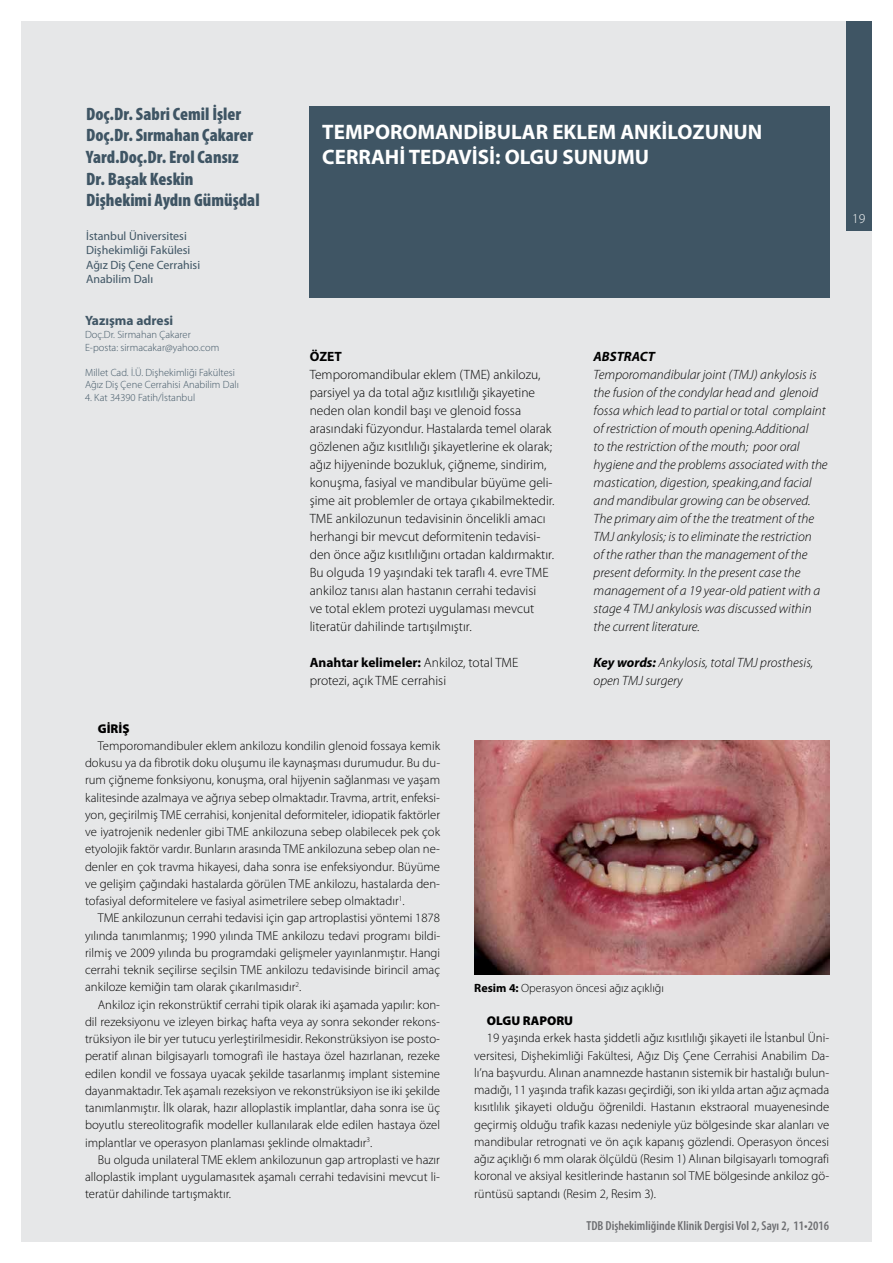
<style>
.page{position:relative;width:893px;height:1263px;background:#fff}
.page>*{position:absolute;margin:0;border:0;box-sizing:border-box;transform-origin:0 0}
.t1{font:700 21px/25.2px "Myriad Pro";color:#fff}
.t2{font:900 condensed 18px/21.6px "Myriad Pro";color:#3f5564}
.t3{font:300 13.5px/18px "Myriad Pro";color:#000}
.t4{font:italic 300 13.5px/18px "Myriad Pro";color:#000}
.t5{font:700 13.5px "Myriad Pro";color:#3f5564}
.t6{font:300 13.5px "Myriad Pro";color:#fff}
.t7{font:600 condensed 13.05px "Myriad Pro";color:#6d6e71}
.t8{font:300 12.75px "Myriad Pro";color:#000}
.t9{font:900 12.75px "Myriad Pro";color:#000}
.t10{font:12px/14.4px "Myriad Pro";color:#3f5564}
.t11{font:300 12px "Myriad Pro";color:#000}
.t12{font:300 10.5px/12.6px "Myriad Pro";color:#3f5564}
.s1{font-weight:700}
</style>
<div class="page">
<div style="left:21px;top:21px;width:851px;height:1221px;background:#e6e7e8"></div>
<div style="left:846px;top:161px;width:26px;height:70px;background:#3f5564"></div>
<div style="left:846px;top:91px;width:26px;height:70px;background:#3f5564"></div>
<div style="left:846px;top:21px;width:26px;height:70px;background:#3f5564"></div>
<div style="left:309px;top:106px;width:520px;height:192px;background:#3f5564"></div>
<img style="left:474px;top:741px;width:355px;height:233px">
<p class="t2" style="left:86px;top:102px;width:175px">Doç.Dr. Sabri Cemil İşler<br>Doç.Dr. Sırmahan Çakarer<br>Yard.Doç.Dr. Erol Cansız<br>Dr. Başak Keskin<br>Dişhekimi Aydın Gümüşdal</p>
<p class="t10" style="left:86px;top:228px;width:116px">İstanbul Üniversitesi<br>Dişhekimliği Fakülesi<br>Ağız Diş Çene Cerrahisi<br>Anabilim Dalı</p>
<p class="t5" style="left:85px;top:312px;width:90px">Yazışma adresi</p>
<p class="t12" style="left:85px;top:328px;width:136px">Doç.Dr. Sirmahan Çakarer<br>E-posta: sirmacakar@yahoo.com</p>
<p class="t12" style="left:85px;top:366px;width:155px">Millet Cad. İ.Ü. Dişhekimliği Fakültesi<br>Ağız Diş Çene Cerrahisi Anabilim Dalı</p>
<p class="t12" style="left:85px;top:391px;width:112px">4. Kat 34390 Fatih/İstanbul</p>
<p class="t1" style="left:322px;top:119px;width:442px">TEMPOROMANDİBULAR EKLEM ANKİLOZUNUN<br>CERRAHİ TEDAVİSİ: OLGU SUNUMU</p>
<p class="t3" style="left:310px;top:347px;width:246px"><span class="s1">ÖZET<br></span>Temporomandibular eklem (TME) ankilozu, parsiyel ya da total ağız kısıtlılığı şikayetine neden olan kondil başı ve glenoid fossa arasındaki füzyondur. Hastalarda temel olarak gözlenen ağız kısıtlılığı şikayetlerine ek olarak; ağız hijyeninde bozukluk, çiğneme, sindirim, konuşma, fasiyal ve mandibular büyüme geli&shy;şime ait problemler de ortaya çıkabilmektedir.<br>TME ankilozunun tedavisinin öncelikli amacı herhangi bir mevcut deformitenin tedavisi&shy;den önce ağız kısıtlılığını ortadan kaldırmaktır.<br>Bu olguda 19 yaşındaki tek taraflı 4. evre TME ankiloz tanısı alan hastanın cerrahi tedavisi<br>ve total eklem protezi uygulaması mevcut literatür dahilinde tartışılmıştır.</p>
<p class="t3" style="left:310px;top:653px;width:210px"><span class="s1">Anahtar kelimeler:</span> Ankiloz, total TME protezi, açık TME cerrahisi</p>
<p class="t4" style="left:594px;top:347px;width:236px"><span class="s1">ABSTRACT<br></span>Temporomandibular joint (TMJ) ankylosis is the fusion of the condylar head and glenoid fossa which lead to partial or total complaint of restriction of mouth opening.Additional<br>to the restriction of the mouth; poor oral hygiene and the problems associated with the mastication, digestion, speaking,and facial and mandibular growing can be observed.<br>The primary aim of the the treatment of the TMJ ankylosis; is to eliminate the restriction<br>of the rather than the management of the present deformity. In the present case the management of a 19 year-old patient with a stage 4 TMJ ankylosis was discussed within the current literature.</p>
<p class="t4" style="left:594px;top:653px;width:221px"><span class="s1">Key words:</span> Ankylosis, total TMJ prosthesis, open TMJ surgery</p>
<p class="t9" style="left:98px;top:720px;width:33px">GİRİŞ</p>
<p class="t8" style="left:98px;top:738px;width:344px">Temporomandibuler eklem ankilozu kondilin glenoid fossaya kemik</p>
<p class="t8" style="left:85px;top:755px;width:357px">dokusu ya da fibrotik doku oluşumu ile kaynaşması durumudur. Bu du-</p>
<p class="t8" style="left:85px;top:772px;width:357px">rum çiğneme fonksiyonu, konuşma, oral hijyenin sağlanması ve yaşam</p>
<p class="t8" style="left:85px;top:789px;width:357px">kalitesinde azalmaya ve ağrıya sebep olmaktadır. Travma, artrit, enfeksi-</p>
<p class="t8" style="left:85px;top:807px;width:357px">yon, geçirilmiş TME cerrahisi, konjenital deformiteler, idiopatik faktörler</p>
<p class="t8" style="left:85px;top:824px;width:357px">ve iyatrojenik nedenler gibi TME ankilozuna sebep olabilecek pek çok</p>
<p class="t8" style="left:85px;top:841px;width:357px">etyolojik faktör vardır. Bunların arasında TME ankilozuna sebep olan ne-</p>
<p class="t8" style="left:85px;top:859px;width:356px">denler en çok travma hikayesi, daha sonra ise enfeksiyondur. Büyüme</p>
<p class="t8" style="left:85px;top:876px;width:357px">ve gelişim çağındaki hastalarda görülen TME ankilozu, hastalarda den-</p>
<p class="t8" style="left:85px;top:893px;width:321px">tofasiyal deformitelere ve fasiyal asimetrilere sebep olmaktadır<sup>1</sup>.</p>
<p class="t8" style="left:98px;top:910px;width:344px">TME ankilozunun cerrahi tedavisi için gap artroplastisi yöntemi 1878</p>
<p class="t8" style="left:85px;top:927px;width:357px">yılında tanımlanmış; 1990 yılında TME ankilozu tedavi programı bildi-</p>
<p class="t8" style="left:85px;top:945px;width:357px">rilmiş ve 2009 yılında bu programdaki gelişmeler yayınlanmıştır. Hangi</p>
<p class="t8" style="left:85px;top:962px;width:357px">cerrahi teknik seçilirse seçilsin TME ankilozu tedavisinde birincil amaç</p>
<p class="t8" style="left:85px;top:979px;width:218px">ankiloze kemiğin tam olarak çıkarılmasıdır<sup>2</sup>.</p>
<p class="t8" style="left:98px;top:996px;width:344px">Ankiloz için rekonstrüktif cerrahi tipik olarak iki aşamada yapılır: kon-</p>
<p class="t8" style="left:85px;top:1014px;width:357px">dil rezeksiyonu ve izleyen birkaç hafta veya ay sonra sekonder rekons-</p>
<p class="t8" style="left:85px;top:1031px;width:357px">trüksiyon ile bir yer tutucu yerleştirilmesidir. Rekonstrüksiyon ise posto-</p>
<p class="t8" style="left:85px;top:1048px;width:356px">peratif alınan bilgisayarlı tomografi ile hastaya özel hazırlanan, rezeke</p>
<p class="t8" style="left:85px;top:1065px;width:357px">edilen kondil ve fossaya uyacak şekilde tasarlanmış implant sistemine</p>
<p class="t8" style="left:85px;top:1083px;width:357px">dayanmaktadır. Tek aşamalı rezeksiyon ve rekonstrüksiyon ise iki şekilde</p>
<p class="t8" style="left:85px;top:1100px;width:356px">tanımlanmıştır. İlk olarak, hazır alloplastik implantlar, daha sonra ise üç</p>
<p class="t8" style="left:85px;top:1117px;width:357px">boyutlu stereolitografik modeller kullanılarak elde edilen hastaya özel</p>
<p class="t8" style="left:85px;top:1135px;width:289px">implantlar ve operasyon planlaması şeklinde olmaktadır<sup>3</sup>.</p>
<p class="t8" style="left:98px;top:1152px;width:344px">Bu olguda unilateral TME eklem ankilozunun gap artroplasti ve hazır</p>
<p class="t8" style="left:85px;top:1169px;width:357px">alloplastik implant uygulamasıtek aşamalı cerrahi tedavisini mevcut li-</p>
<p class="t8" style="left:85px;top:1186px;width:148px">teratür dahilinde tartışmaktır.</p>
<p class="t11" style="left:474px;top:981px;width:191px"><span class="s1">Resim 4:</span> Operasyon öncesi ağız açıklığı</p>
<p class="t9" style="left:487px;top:1012px;width:88px">OLGU RAPORU</p>
<p class="t8" style="left:487px;top:1030px;width:344px">19 yaşında erkek hasta şiddetli ağız kısıtlılığı şikayeti ile İstanbul Üni-</p>
<p class="t8" style="left:474px;top:1048px;width:357px">versitesi, Dişhekimliği Fakültesi, Ağız Diş Çene Cerrahisi Anabilim Da-</p>
<p class="t8" style="left:474px;top:1065px;width:357px">lı’na başvurdu. Alınan anamnezde hastanın sistemik bir hastalığı bulun-</p>
<p class="t8" style="left:474px;top:1082px;width:357px">madığı, 11 yaşında trafik kazası geçirdiği, son iki yılda artan ağız açmada</p>
<p class="t8" style="left:474px;top:1099px;width:357px">kısıtlılık şikayeti olduğu öğrenildi. Hastanın ekstraoral muayenesinde</p>
<p class="t8" style="left:474px;top:1117px;width:357px">geçirmiş olduğu trafik kazası nedeniyle yüz bölgesinde skar alanları ve</p>
<p class="t8" style="left:474px;top:1134px;width:357px">mandibular retrognati ve ön açık kapanış gözlendi. Operasyon öncesi</p>
<p class="t8" style="left:474px;top:1151px;width:357px">ağız açıklığı 6 mm olarak ölçüldü (Resim 1) Alınan bilgisayarlı tomografi</p>
<p class="t8" style="left:474px;top:1168px;width:357px">koronal ve aksiyal kesitlerinde hastanın sol TME bölgesinde ankiloz gö-</p>
<p class="t8" style="left:474px;top:1186px;width:184px">rüntüsü saptandı (Resim 2, Resim 3).</p>
<p class="t7" style="left:586px;top:1218px;width:244px">TDB Dişhekimliğinde Klinik Dergisi Vol 2, Sayı 2, 11•2016</p>
<p class="t6" style="left:852px;top:210px;width:15px">19</p>
</div>
